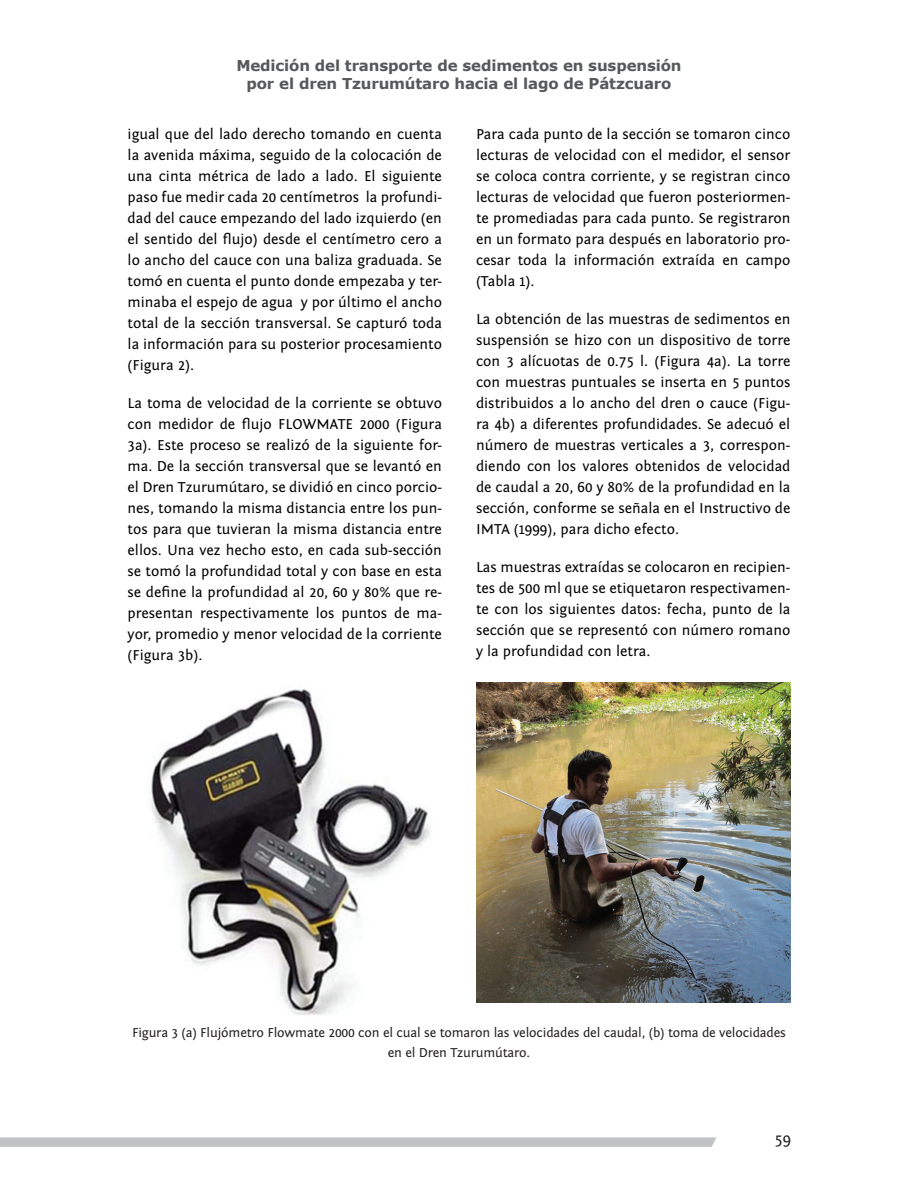
<style>
.page{position:relative;width:918px;height:1188px;background:#fff}
.page>*{position:absolute;margin:0;border:0;box-sizing:border-box;transform-origin:0 0}
.t1{font:16.5px "Fontin Sans";color:#231f20}
.cuerpodeltexto{font:15px/21px "Fontin Sans";color:#000;text-align:justify}
.t2{font:700 15px/18px "Verdana";letter-spacing:-.01em;color:#57585a;text-align:center}
.piesdeilusytab{font:13.5px/20.2px "Fontin Sans";letter-spacing:-.01em;color:#231f20;text-align:center}
</style>
<div class="page">
<svg style="left:0;top:1137px;width:716px;height:10px"></svg>
<img style="left:151px;top:689px;width:279px;height:326px">
<img style="left:476px;top:683px;width:314px;height:319px">
<p class="t2" style="left:236px;top:56px;width:447px">Medición del transporte de sedimentos en suspensión por el dren Tzurumútaro hacia el lago de Pátzcuaro</p>
<p class="cuerpodeltexto" style="left:128px;top:124px;width:316px">igual que del lado derecho tomando en cuenta la avenida máxima, seguido de la colocación de una cinta métrica de lado a lado. El siguiente paso fue medir cada 20 centímetros la profundi&shy;dad del cauce empezando del lado izquierdo (en el sentido del flujo) desde el centímetro cero a lo ancho del cauce con una baliza graduada. Se tomó en cuenta el punto donde empezaba y ter&shy;minaba el espejo de agua y por último el ancho total de la sección transversal. Se capturó toda la información para su posterior procesamiento (Figura 2).</p>
<p class="cuerpodeltexto" style="left:128px;top:393px;width:316px">La toma de velocidad de la corriente se obtuvo con medidor de flujo FLOWMATE 2000 (Figura 3a). Este proceso se realizó de la siguiente for&shy;ma. De la sección transversal que se levantó en el Dren Tzurumútaro, se dividió en cinco porcio&shy;nes, tomando la misma distancia entre los pun&shy;tos para que tuvieran la misma distancia entre ellos. Una vez hecho esto, en cada sub-sección se tomó la profundidad total y con base en esta se define la profundidad al 20, 60 y 80% que re&shy;presentan respectivamente los puntos de ma&shy;yor, promedio y menor velocidad de la corriente (Figura 3b).</p>
<p class="cuerpodeltexto" style="left:476px;top:124px;width:316px">Para cada punto de la sección se tomaron cinco lecturas de velocidad con el medidor, el sensor se coloca contra corriente, y se registran cinco lecturas de velocidad que fueron posteriormen&shy;te promediadas para cada punto. Se registraron en un formato para después en laboratorio pro&shy;cesar toda la información extraída en campo (Tabla 1).</p>
<p class="cuerpodeltexto" style="left:476px;top:309px;width:316px">La obtención de las muestras de sedimentos en suspensión se hizo con un dispositivo de torre con 3 alícuotas de 0.75 l. (Figura 4a). La torre con muestras puntuales se inserta en 5 puntos distribuidos a lo ancho del dren o cauce (Figu&shy;ra 4b) a diferentes profundidades. Se adecuó el número de muestras verticales a 3, correspon&shy;diendo con los valores obtenidos de velocidad de caudal a 20, 60 y 80% de la profundidad en la sección, conforme se señala en el Instructivo de IMTA (1999), para dicho efecto.</p>
<p class="cuerpodeltexto" style="left:476px;top:557px;width:316px">Las muestras extraídas se colocaron en recipien&shy;tes de 500 ml que se etiquetaron respectivamen&shy;te con los siguientes datos: fecha, punto de la sección que se representó con número romano y la profundidad con letra.</p>
<p class="piesdeilusytab" style="left:132px;top:1022px;width:656px">Figura 3 (a) Flujómetro Flowmate 2000 con el cual se tomaron las velocidades del caudal, (b) toma de velocidades en el Dren Tzurumútaro.</p>
<p class="t1" style="left:775px;top:1130px;width:18px">59</p>
</div>
